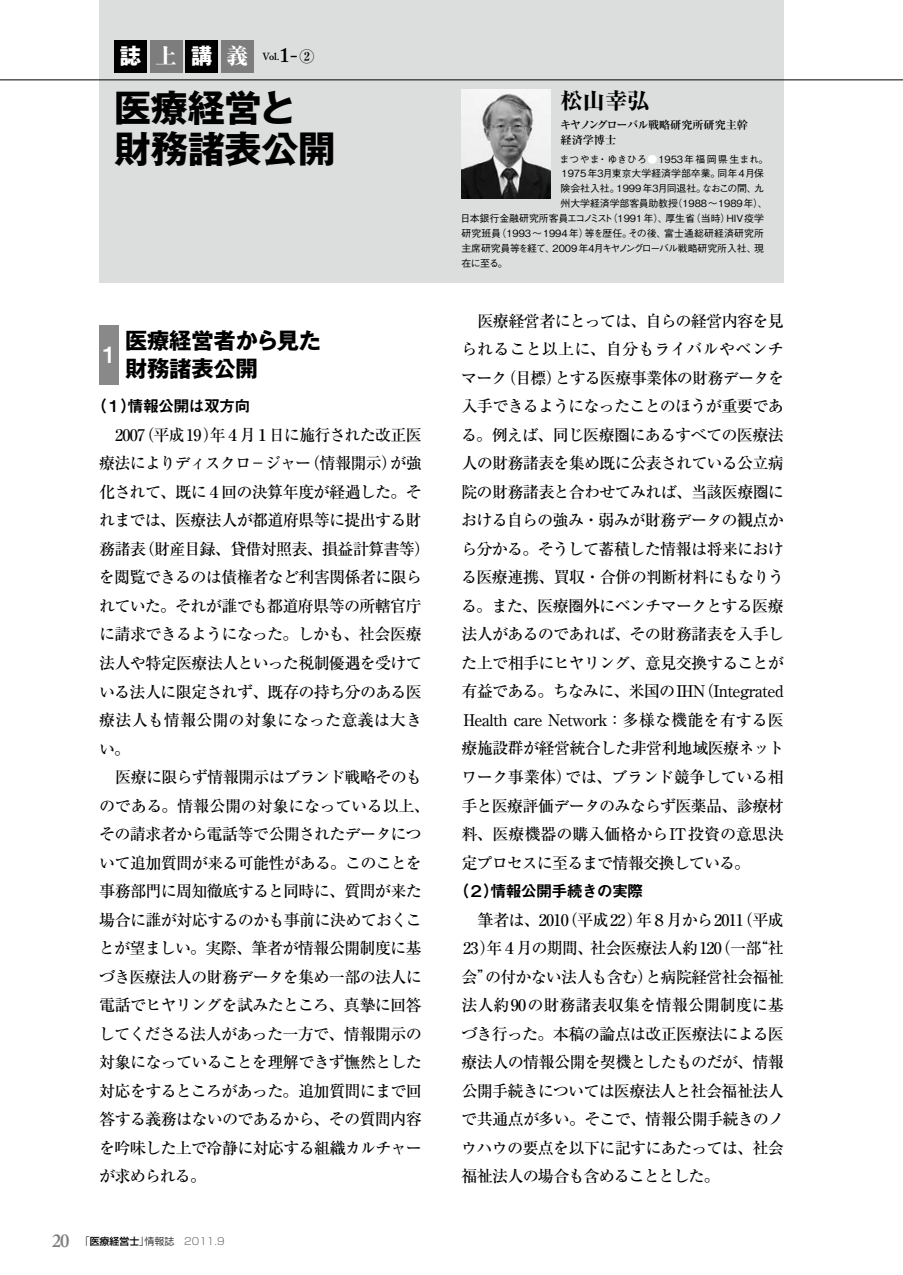
<style>
.page{position:relative;width:903px;height:1275px;background:#fff}
.page>*{position:absolute;margin:0;border:0;box-sizing:border-box;transform-origin:0 0}
.t1{font:700 37.27px/40.9px "Gothic MB101 Pro";letter-spacing:-.01em;color:#000}
.t2{font:700 22.4px/27.3px "Gothic MB101 Pro";letter-spacing:-.01em;color:#000}
.t3{font:800 22.4px "Ryumin Pro";color:#000}
.t4{font:22.4px "Midashi Go Pro MB31";color:#fff}
.t5{font:600 18.55px "Adobe Caslon Pro";color:#7d7d7d}
.t6{font:500 16.1px/28.5px "Ryumin Pro";letter-spacing:-.05em;color:#000}
.t7{font:16.1px "Midashi Go Pro MB31";letter-spacing:-.055em;color:#000}
.t8{font:700 11.2px/14.9px "Ryumin Pro";letter-spacing:-.005em;color:#000}
.t9{font:600 10.33px "Adobe Caslon Pro";color:#000}
.t10{font:500 9.97px "Gothic BBB Pro";letter-spacing:-.01em;color:#000}
.t11{font:500 9.97px "Gothic BBB Pro";letter-spacing:.01em;color:#000}
.t12{font:500 9.97px "Gothic BBB Pro";letter-spacing:-.04em;color:#000}
.t13{font:300 9.97px "Shin Go Pro";color:#000}
.s1{font-family:"Gothic MB101 Pro";font-weight:700;font-size:21.88px;color:#fff}
.s2{font-family:"Ryumin Pro";font-weight:800;font-size:21.88px;color:#fff}
.s3{font-size:20.47px}
.s4{font-family:"Ryumin Pro";font-weight:700;font-size:14.88px}
.s5{color:#fff}
.s6{font-weight:500}
.s7{color:#666565}
</style>
<div class="page">
<div style="left:99px;top:0;width:685px;height:283px;background:#dcdddd"></div>
<hr style="left:0;top:79px;width:903px;height:1px;background:#000">
<img style="left:461px;top:89px;width:90px;height:109px">
<div style="left:114px;top:40px;width:33px;height:32px;background:#000"></div>
<div style="left:150px;top:40px;width:32px;height:32px;background:#7d7d7d"></div>
<div style="left:185px;top:40px;width:33px;height:32px;background:#000"></div>
<div style="left:221px;top:40px;width:33px;height:32px;background:#7d7d7d"></div>
<div style="left:99px;top:325px;width:20px;height:59px;background:#898989"></div>
<p class="t9" style="left:120px;top:50px;width:196px"><span class="s1">誌</span> <span class="s2">上</span> <span class="s1">講</span> <span class="s2">義</span> Vol.<span class="s3">1-</span><span class="s4">②</span></p>
<h1 class="t1" style="left:114px;top:83px;width:223px">医療経営と財務諸表公開</h1>
<h2 class="t3" style="left:561px;top:83px;width:90px">松山幸弘</h2>
<p class="t8" style="left:560px;top:116px;width:189px">キヤノングローバル戦略研究所研究主幹経済学博士</p>
<p class="t10" style="left:559px;top:151px;width:210px">まつやま・ゆきひろ<span class="s5">●</span>1953年福岡県生まれ。</p>
<p class="t10" style="left:562px;top:166px;width:204px">1975年３月東京大学経済学部卒業。同年4月保</p>
<p class="t10" style="left:561px;top:181px;width:205px">険会社入社。1999年３月同退社。なおこの間、九</p>
<p class="t10" style="left:561px;top:195px;width:209px">州大学経済学部客員助教授（1988〜1989年）、</p>
<p class="t10" style="left:461px;top:210px;width:305px">日本銀行金融研究所客員エコノミスト（1991年）、厚生省（当時）HIV疫学</p>
<p class="t11" style="left:461px;top:225px;width:304px">研究班員（1993〜1994年）等を歴任。その後、富士通総研経済研究所</p>
<p class="t12" style="left:461px;top:240px;width:304px">主席研究員等を経て、2009 年４月キヤノングローバル戦略研究所入社、現</p>
<p class="t10" style="left:461px;top:255px;width:48px">在に至る。</p>
<h2 class="t4" style="left:103px;top:337px;width:14px">1</h2>
<h2 class="t2" style="left:125px;top:324px;width:198px">医療経営者から見た財務諸表公開</h2>
<p class="t7" style="left:91px;top:393px;width:161px">（１）情報公開は双方向</p>
<p class="t6" style="left:99px;top:419px;width:333px;text-indent:16px">2007（平成19）年４月１日に施行された改正医療法によりディスクロ－ジャー（情報開示）が強化されて、既に４回の決算年度が経過した。それまでは、医療法人が都道府県等に提出する財務諸表（財産目録、貸借対照表、損益計算書等）を閲覧できるのは債権者など利害関係者に限られていた。それが誰でも都道府県等の所轄官庁に請求できるようになった。しかも、社会医療法人や特定医療法人といった税制優遇を受けている法人に限定されず、既存の持ち分のある医療法人も情報公開の対象になった意義は大きい。</p>
<p class="t6" style="left:99px;top:762px;width:333px;text-indent:16px">医療に限らず情報開示はブランド戦略そのものである。情報公開の対象になっている以上、その請求者から電話等で公開されたデータについて追加質問が来る可能性がある。このことを事務部門に周知徹底すると同時に、質問が来た場合に誰が対応するのかも事前に決めておくことが望ましい。実際、筆者が情報公開制度に基づき医療法人の財務データを集め一部の法人に電話でヒヤリングを試みたところ、真摯に回答してくださる法人があった一方で、情報開示の対象になっていることを理解できず憮然とした対応をするところがあった。追加質問にまで回答する義務はないのであるから、その質問内容を吟味した上で冷静に対応する組織カルチャーが求められる。</p>
<p class="t6" style="left:461px;top:305px;width:325px;text-align:justify;text-indent:16px">医療経営者にとっては、自らの経営内容を見られること以上に、自分もライバルやベンチマーク（目標）とする医療事業体の財務データを入手できるようになったことのほうが重要である。例えば、同じ医療圏にあるすべての医療法人の財務諸表を集め既に公表されている公立病院の財務諸表と合わせてみれば、当該医療圏における自らの強み・弱みが財務データの観点から分かる。そうして蓄積した情報は将来における医療連携、買収・合併の判断材料にもなりうる。また、医療圏外にベンチマークとする医療法人があるのであれば、その財務諸表を入手した上で相手にヒヤリング、意見交換することが有益である。ちなみに、米国のIHN（Integrated Health care Network：多様な機能を有する医療施設群が経営統合した非営利地域医療ネットワーク事業体）では、ブランド競争している相手と医療評価データのみならず医薬品、診療材料、医療機器の購入価格からIT投資の意思決定プロセスに至るまで情報交換している。</p>
<p class="t7" style="left:453px;top:878px;width:192px">（２）情報公開手続きの実際</p>
<p class="t6" style="left:461px;top:904px;width:325px;text-align:justify;text-indent:16px">筆者は、2010（平成22）年８月から2011（平成23）年４月の期間、社会医療法人約120（一部“社会”の付かない法人も含む）と病院経営社会福祉法人約90の財務諸表収集を情報公開制度に基づき行った。本稿の論点は改正医療法による医療法人の情報公開を契機としたものだが、情報公開手続きについては医療法人と社会福祉法人で共通点が多い。そこで、情報公開手続きのノウハウの要点を以下に記すにあたっては、社会福祉法人の場合も含めることとした。</p>
<p class="t5" style="left:52px;top:1230px;width:19px">20</p>
<p class="t13" style="left:80px;top:1233px;width:146px">「<span class="s6">医療経営士</span>」情報誌　<span class="s7">2011.9</span></p>
</div>
